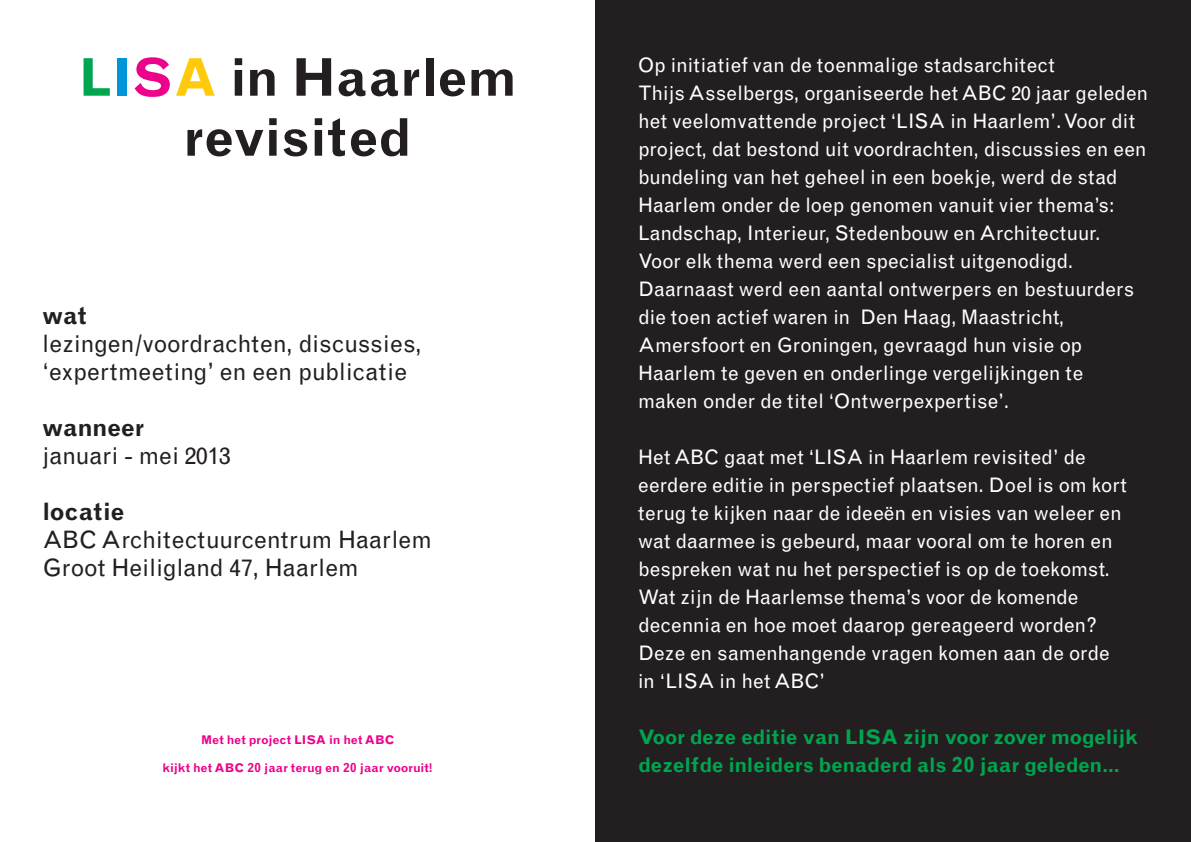
<style>
.page{position:relative;width:1191px;height:842px;background:#fff}
.page>*{position:absolute;margin:0;border:0;box-sizing:border-box;transform-origin:0 0}
.t1{font:700 52px "Grotesque";color:#231f20}
.t2{font:24px/28px "Grotesque";color:#231f20}
.t3{font:700 24px "Grotesque";color:#231f20}
.t4{font:20px/28px "Grotesque";color:#fff}
.t5{font:700 20px/28px "Grotesque";letter-spacing:-.015em;color:#00a54f}
.t6{font:700 12px "Grotesque";color:#ed028c}
.s1{color:#00a54f}
.s2{color:#0095d9}
.s3{color:#ed028c}
.s4{color:#feca0a}
.s5{font-weight:900}
</style>
<div class="page">
<div style="left:595px;top:0;width:596px;height:842px;background:#231f20"></div>
<p class="t1" style="left:78px;top:47px;width:440px"><span class="s1">L</span><span class="s2">I</span><span class="s3">S</span><span class="s4">A</span> in Haarlem</p>
<p class="t1" style="left:184px;top:107px;width:229px">revisited</p>
<p class="t3" style="left:43px;top:301px;width:46px">wat</p>
<p class="t2" style="left:43px;top:330px;width:380px">lezingen/voordrachten, discussies,</p>
<p class="t2" style="left:43px;top:358px;width:366px">‘expertmeeting’ en een publicatie</p>
<p class="t3" style="left:43px;top:413px;width:103px">wanneer</p>
<p class="t2" style="left:43px;top:442px;width:190px">januari - mei 2013</p>
<p class="t3" style="left:43px;top:497px;width:84px">locatie</p>
<p class="t2" style="left:43px;top:526px;width:391px">ABC Architectuurcentrum Haarlem<br>Groot Heiligland 47, Haarlem</p>
<p class="t6" style="left:201px;top:733px;width:195px">Met het project LISA in het ABC</p>
<p class="t6" style="left:163px;top:761px;width:272px">kijkt het ABC <span class="s5">20</span> jaar terug en <span class="s5">20</span> jaar vooruit!</p>
<p class="t4" style="left:638px;top:51px;width:512px">Op initiatief van de toenmalige stadsarchitect<br>Thijs Asselbergs, organiseerde het ABC 20 jaar geleden het veelomvattende project ‘LISA in Haarlem’. Voor dit project, dat bestond uit voordrachten, discussies en een bundeling van het geheel in een boekje, werd de stad Haarlem onder de loep genomen vanuit vier thema’s:<br>Landschap, Interieur, Stedenbouw en Architectuur.<br>Voor elk thema werd een specialist uitgenodigd.<br>Daarnaast werd een aantal ontwerpers en bestuurders die toen actief waren in Den Haag, Maastricht, Amersfoort en Groningen, gevraagd hun visie op Haarlem te geven en onderlinge vergelijkingen te maken onder de titel ‘Ontwerpexpertise’.</p>
<p class="t4" style="left:638px;top:443px;width:490px">Het ABC gaat met ‘LISA in Haarlem revisited’ de eerdere editie in perspectief plaatsen. Doel is om kort terug te kijken naar de ideeën en visies van weleer en wat daarmee is gebeurd, maar vooral om te horen en bespreken wat nu het perspectief is op de toekomst.<br>Wat zijn de Haarlemse thema’s voor de komende decennia en hoe moet daarop gereageerd worden?<br>Deze en samenhangende vragen komen aan de orde in ‘LISA in het ABC’</p>
<p class="t5" style="left:638px;top:723px;width:501px">Voor deze editie van LISA zijn voor zover mogelijk dezelfde inleiders benaderd als <span class="s5">20</span> jaar geleden…</p>
</div>
